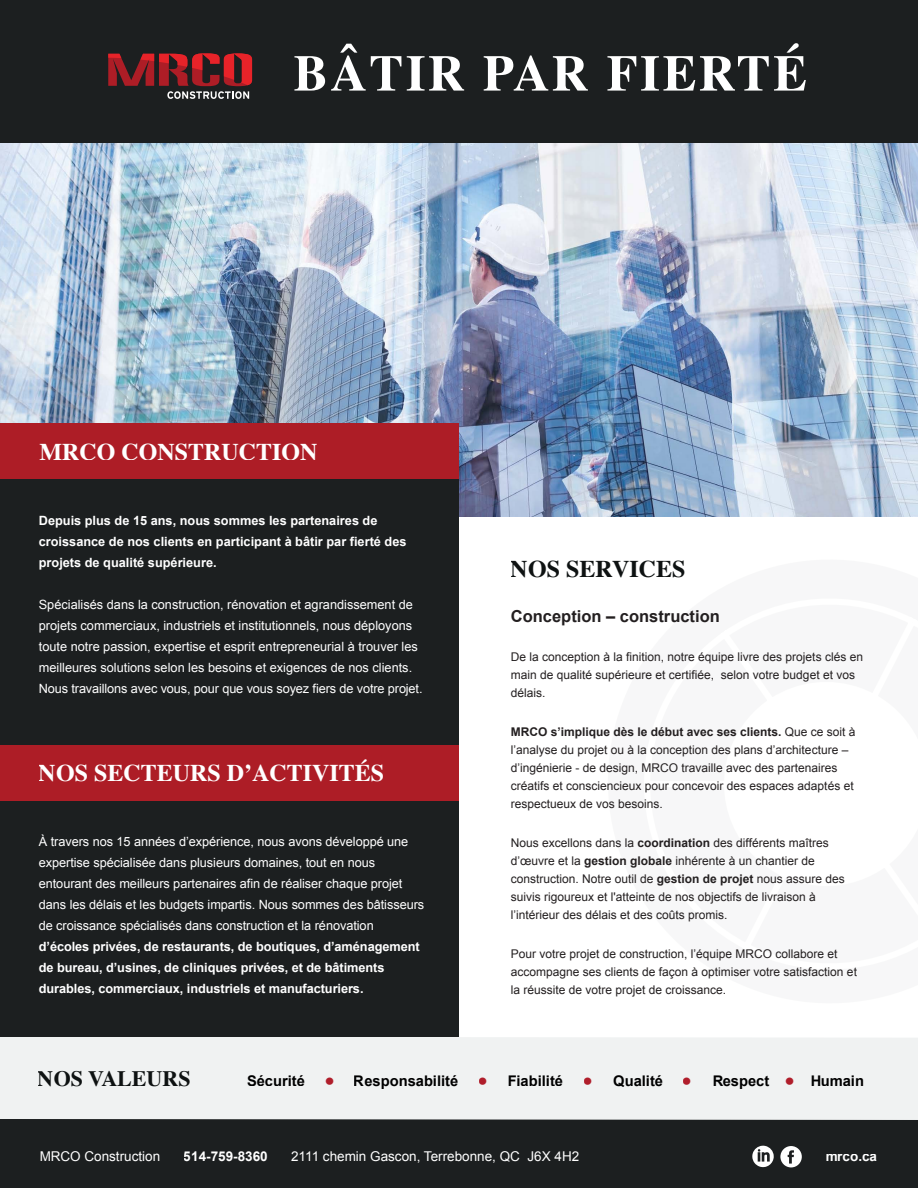
<style>
.page{position:relative;width:918px;height:1188px;background:#fff}
.page>*{position:absolute;margin:0;border:0;box-sizing:border-box;transform-origin:0 0}
.t1{font:700 50.85px "Times";letter-spacing:.05em;color:#fff}
.t2{font:700 25.65px "Arial";color:#b01e2b}
.t3{font:700 24px "Times";color:#fff}
.t4{font:700 24px "Times";color:#0e1212}
.t5{font:700 22.05px "Times";color:#0e1212}
.t6{font:700 16.5px "Arial";color:#231f20}
.t7{font:700 14.7px "Arial";color:#000}
.t8{font:13.5px "Arial";color:#fff}
.t9{font:700 13.5px "Arial";color:#fff}
.t10{font:12.75px/21px "Arial";letter-spacing:-.005em;color:#fff}
.t11{font:700 12.75px/21px "Arial";letter-spacing:-.005em;color:#fff}
.t12{font:12px/18px "Arial";color:#231f20}
.s1{font-weight:700}
</style>
<div class="page">
<img style="left:0;top:143px;width:918px;height:373px">
<div style="left:0;top:1119px;width:918px;height:69px;background:#1c1f20"></div>
<div style="left:0;top:1037px;width:918px;height:83px;background:#f0f2f2"></div>
<div style="left:0;top:439px;width:459px;height:598px;background:#1c1f20"></div>
<div style="left:0;top:745px;width:459px;height:56px;background:#ad1d26"></div>
<div style="left:0;top:423px;width:459px;height:56px;background:#ad1d26"></div>
<div style="left:0;top:0;width:918px;height:143px;background:#1c1f20"></div>
<svg style="left:108px;top:53px;width:144px;height:46px"></svg>
<svg style="left:752px;top:1146px;width:22px;height:21px"></svg>
<svg style="left:780px;top:1146px;width:22px;height:21px"></svg>
<h1 class="t1" style="left:294px;top:25px;width:515px">BÂTIR PAR FIERTÉ</h1>
<h3 class="t3" style="left:39px;top:428px;width:279px">MRCO CONSTRUCTION</h3>
<p class="t11" style="left:39px;top:511px;width:369px">Depuis plus de 15 ans, nous sommes les partenaires de croissance de nos clients en participant à bâtir par fierté des projets de qualité supérieure.</p>
<p class="t10" style="left:39px;top:594px;width:385px">Spécialisés dans la construction, rénovation et agrandissement de projets commerciaux, industriels et institutionnels, nous déployons toute notre passion, expertise et esprit entrepreneurial à trouver les meilleures solutions selon les besoins et exigences de nos clients.<br>Nous travaillons avec vous, pour que vous soyez fiers de votre projet.</p>
<h3 class="t3" style="left:39px;top:750px;width:347px">NOS SECTEURS D’ACTIVITÉS</h3>
<p class="t10" style="left:39px;top:831px;width:387px">À travers nos 15 années d’expérience, nous avons développé une expertise spécialisée dans plusieurs domaines, tout en nous entourant des meilleurs partenaires afin de réaliser chaque projet dans les délais et les budgets impartis. Nous sommes des bâtisseurs de croissance spécialisés dans construction et la rénovation</p>
<p class="t11" style="left:39px;top:937px;width:382px">d’écoles privées, de restaurants, de boutiques, d’aménagement de bureau, d’usines, de cliniques privées, et de bâtiments durables, commerciaux, industriels et manufacturiers.</p>
<h3 class="t4" style="left:511px;top:546px;width:176px">NOS SERVICES</h3>
<h3 class="t6" style="left:511px;top:605px;width:211px">Conception – construction</h3>
<p class="t12" style="left:511px;top:648px;width:354px">De la conception à la finition, notre équipe livre des projets clés en main de qualité supérieure et certifiée, selon votre budget et vos délais.</p>
<p class="t12" style="left:511px;top:723px;width:346px"><span class="s1">MRCO s’implique dès le début avec ses clients.</span> Que ce soit à l’analyse du projet ou à la conception des plans d’architecture – d’ingénierie - de design, MRCO travaille avec des partenaires créatifs et consciencieux pour concevoir des espaces adaptés et respectueux de vos besoins.</p>
<p class="t12" style="left:511px;top:834px;width:336px">Nous excellons dans la <span class="s1">coordination</span> des différents maîtres d’œuvre et la <span class="s1">gestion globale</span> inhérente à un chantier de construction. Notre outil de <span class="s1">gestion de projet</span> nous assure des suivis rigoureux et l'atteinte de nos objectifs de livraison à l’intérieur des délais et des coûts promis.</p>
<p class="t12" style="left:511px;top:945px;width:348px">Pour votre projet de construction, l’équipe MRCO collabore et accompagne ses clients de façon à optimiser votre satisfaction et la réussite de votre projet de croissance.</p>
<h3 class="t5" style="left:38px;top:1058px;width:154px">NOS VALEURS</h3>
<p class="t7" style="left:247px;top:1071px;width:59px">Sécurité</p>
<p class="t7" style="left:354px;top:1071px;width:106px">Responsabilité</p>
<p class="t7" style="left:508px;top:1071px;width:57px">Fiabilité</p>
<p class="t7" style="left:613px;top:1071px;width:51px">Qualité</p>
<p class="t7" style="left:712px;top:1071px;width:59px">Respect</p>
<p class="t7" style="left:810px;top:1071px;width:55px">Humain</p>
<h2 class="t2" style="left:325px;top:1064px;width:11px">•</h2>
<h2 class="t2" style="left:479px;top:1064px;width:11px">•</h2>
<h2 class="t2" style="left:584px;top:1064px;width:11px">•</h2>
<h2 class="t2" style="left:683px;top:1064px;width:11px">•</h2>
<h2 class="t2" style="left:785px;top:1064px;width:11px">•</h2>
<p class="t8" style="left:39px;top:1148px;width:122px">MRCO Construction</p>
<p class="t9" style="left:184px;top:1148px;width:86px">514-759-8360</p>
<p class="t8" style="left:291px;top:1148px;width:290px">2111 chemin Gascon, Terrebonne, QC J6X 4H2</p>
<p class="t9" style="left:825px;top:1148px;width:53px">mrco.ca</p>
</div>
